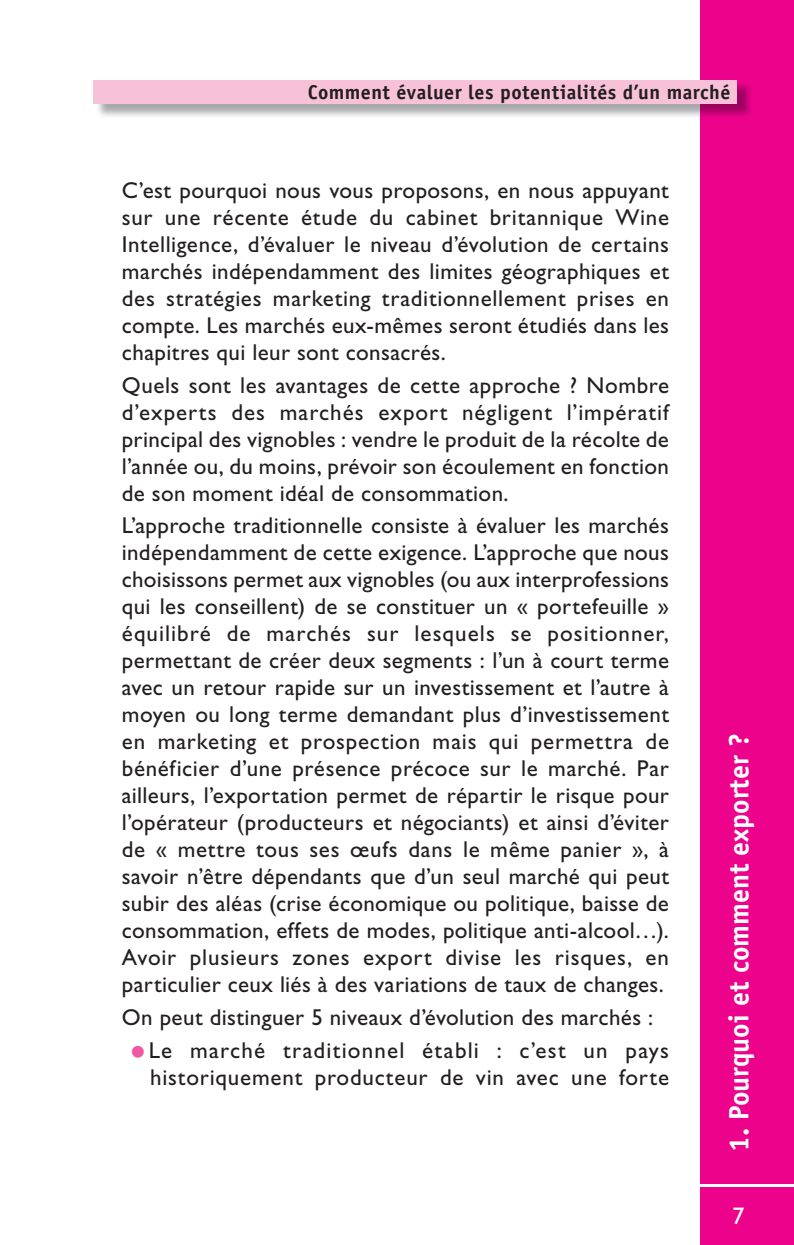
<style>
.page{position:relative;width:794px;height:1245px;background:#fff}
.page>*{position:absolute;margin:0;border:0;box-sizing:border-box;transform-origin:0 0}
.t1{font:700 28px "Officina Sans Std";color:#fff}
.t2{font:24px "Gill Sans Std";color:#fff}
.t3{font:23px/27px "Gill Sans Std";letter-spacing:.02em;color:#231f20;text-align:justify}
.t4{font:700 20px "Officina Sans Std";letter-spacing:.02em;color:#231f20}
</style>
<div class="page">
<div style="left:700px;top:0;width:94px;height:1245px;background:#ed028c"></div>
<hr style="left:696px;top:1184px;width:98px;height:2px;background:#fff">
<img style="left:98px;top:84px;width:652px;height:32px">
<div style="left:94px;top:81px;width:643px;height:23px;background:#f7c1d9"></div>
<p class="t4" style="left:308px;top:80px;width:424px">Comment évaluer les potentialités d’un marché</p>
<p class="t3" style="left:122px;top:177px;width:549px">C’est pourquoi nous vous proposons, en nous appuyant sur une récente étude du cabinet britannique Wine Intelligence, d’évaluer le niveau d’évolution de certains marchés indépendamment des limites géographiques et des stratégies marketing traditionnellement prises en compte. Les marchés eux-mêmes seront étudiés dans les chapitres qui leur sont consacrés.</p>
<p class="t3" style="left:122px;top:371px;width:549px">Quels sont les avantages de cette approche ? Nombre d’experts des marchés export négligent l’impératif principal des vignobles : vendre le produit de la récolte de l’année ou, du moins, prévoir son écoulement en fonction de son moment idéal de consommation.</p>
<p class="t3" style="left:122px;top:512px;width:549px">L’approche traditionnelle consiste à évaluer les marchés indépendamment de cette exigence. L’approche que nous choisissons permet aux vignobles (ou aux interprofessions qui les conseillent) de se constituer un « portefeuille » équilibré de marchés sur lesquels se positionner, permettant de créer deux segments : l’un à court terme avec un retour rapide sur un investissement et l’autre à moyen ou long terme demandant plus d’investissement en marketing et prospection mais qui permettra de bénéficier d’une présence précoce sur le marché. Par ailleurs, l’exportation permet de répartir le risque pour l’opérateur (producteurs et négociants) et ainsi d’éviter de « mettre tous ses œufs dans le même panier », à savoir n’être dépendants que d’un seul marché qui peut subir des aléas (crise économique ou politique, baisse de consommation, effets de modes, politique anti-alcool…).<br>Avoir plusieurs zones export divise les risques, en particulier ceux liés à des variations de taux de changes.</p>
<p class="t3" style="left:149px;top:1001px;width:522px;line-height:32.6px;text-indent:-27px">On peut distinguer 5 niveaux d’évolution des marchés :<br>Le marché traditionnel établi : c’est un pays</p>
<p class="t3" style="left:150px;top:1063px;width:520px">historiquement producteur de vin avec une forte</p>
<p class="t1" style="left:721px;top:1151px;width:420px;rotate:-90deg">1. Pourquoi et comment exporter ?</p>
<p class="t2" style="left:732px;top:1202px;width:13px">7</p>
</div>
